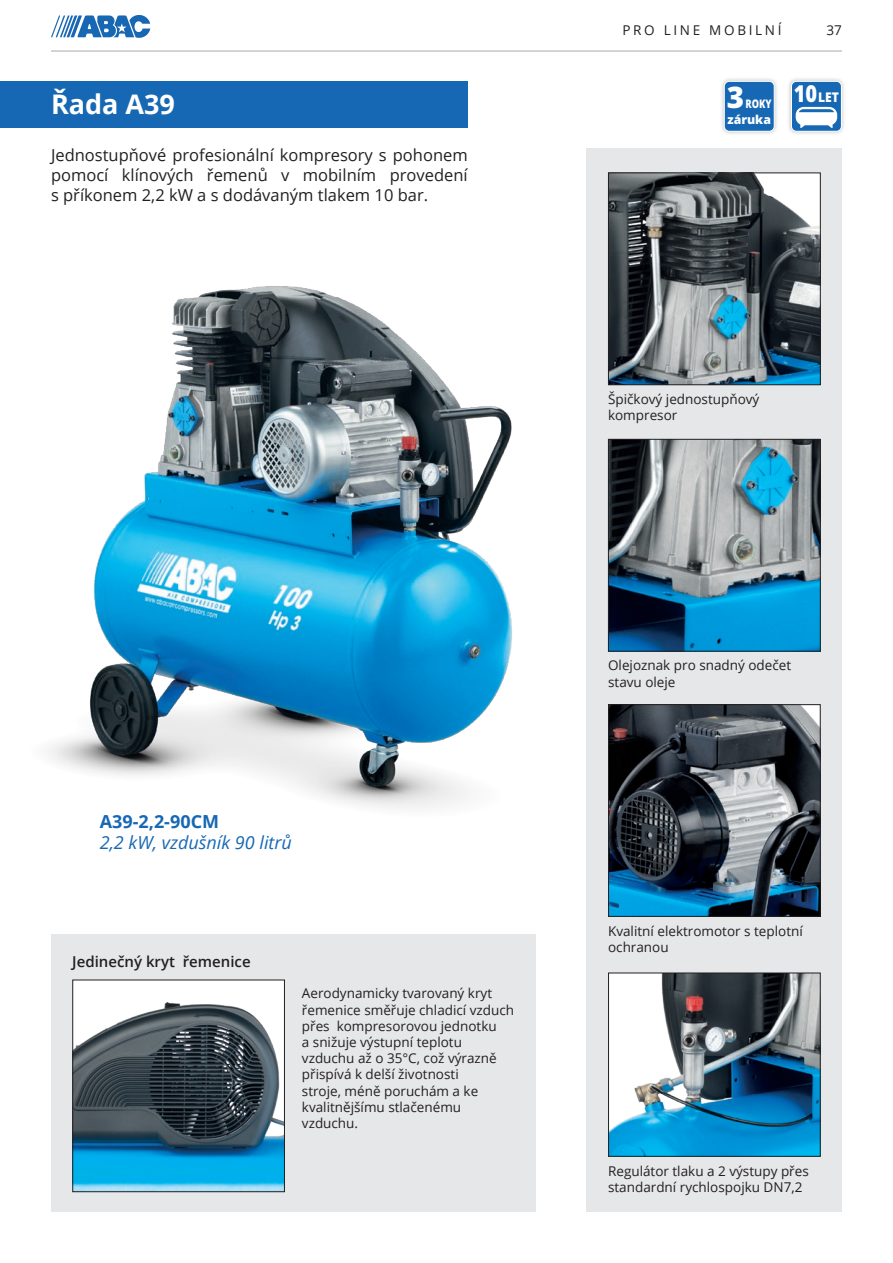
<style>
.page{position:relative;width:893px;height:1263px;background:#fff}
.page>*{position:absolute;margin:0;border:0;box-sizing:border-box;transform-origin:0 0}
.t1{font:800 29.7px "Open Sans";color:#fff}
.t2{font:700 27px "Open Sans";color:#fff}
.t3{font:italic 18px "Open Sans";color:#1768b4}
.t4{font:700 18px "Open Sans";color:#1768b4}
.t5{font:16.5px/19.8px "Open Sans";color:#231f20;text-align:justify}
.t6{font:600 15px "Open Sans";color:#231f20}
.t7{font:13.5px/16.2px "Open Sans";color:#231f20}
.t8{font:13.5px "Open Sans";letter-spacing:.2em;color:#231f20}
.t9{font:800 13.35px "Open Sans";color:#fff;scale:.91 1}
.t10{font:800 12.3px "Open Sans";color:#fff}
.t11{font:800 11.85px "Open Sans";color:#fff;scale:.78 1}
.s1{font-size:23.4px}
</style>
<div class="page">
<hr style="left:51px;top:51px;width:791px;height:1px;background:#a8a9ad">
<svg style="left:51px;top:15px;width:99px;height:23px"></svg>
<img style="left:48px;top:286px;width:464px;height:522px">
<div style="left:587px;top:149px;width:255px;height:1063px;background:#e6e7e9"></div>
<img style="left:610px;top:706px;width:209px;height:209px">
<div style="left:608px;top:704px;width:213px;height:213px;border:1px solid #231f20"></div>
<img style="left:610px;top:975px;width:209px;height:180px">
<div style="left:608px;top:973px;width:213px;height:184px;border:1px solid #231f20"></div>
<img style="left:610px;top:174px;width:209px;height:209px">
<div style="left:608px;top:172px;width:213px;height:213px;border:1px solid #231f20"></div>
<img style="left:610px;top:441px;width:209px;height:208px">
<div style="left:608px;top:439px;width:213px;height:212px;border:1px solid #231f20"></div>
<div style="left:0;top:81px;width:468px;height:46px;background:#1768b4"></div>
<div style="left:51px;top:934px;width:485px;height:278px;background:#e6e7e9"></div>
<img style="left:74px;top:982px;width:209px;height:208px">
<div style="left:72px;top:980px;width:213px;height:212px;border:1px solid #231f20"></div>
<div style="left:787px;top:77px;width:59px;height:59px;background:#231f20;opacity:.29"></div>
<svg style="left:791px;top:81px;width:51px;height:51px"></svg>
<div style="left:720px;top:77px;width:59px;height:59px;background:#231f20;opacity:.29"></div>
<svg style="left:724px;top:81px;width:51px;height:51px;background:#2a74b9"></svg>
<h2 class="t2" style="left:51px;top:86px;width:126px">Řada A39</h2>
<p class="t5" style="left:51px;top:145px;width:418px">Jednostupňové profesionální kompresory s pohonem pomocí klínových řemenů v mobilním provedení s příkonem 2,2 kW a s dodávaným tlakem 10 bar.</p>
<h3 class="t4" style="left:100px;top:808px;width:121px">A39-2,2-90CM</h3>
<h3 class="t3" style="left:100px;top:830px;width:194px">2,2 kW, vzdušník 90 litrů</h3>
<p class="t6" style="left:72px;top:951px;width:180px">Jedinečný kryt řemenice</p>
<p class="t7" style="left:302px;top:985px;width:214px">Aerodynamicky tvarovaný kryt řemenice směřuje chladicí vzduch přes kompresorovou jednotku<br>a snižuje výstupní teplotu vzduchu až o 35°C, což výrazně přispívá k delší životnosti<br>stroje, méně poruchám a ke kvalitnějšímu stlačenému vzduchu.</p>
<p class="t8" style="left:622px;top:21px;width:161px">PRO LINE MOBILNÍ</p>
<p class="t7" style="left:826px;top:22px;width:17px">37</p>
<h1 class="t1" style="left:727px;top:75px;width:19px">3</h1>
<p class="t11" style="left:745px;top:95px;width:35px">ROKY</p>
<p class="t10" style="left:727px;top:110px;width:45px">záruka</p>
<p class="t9" style="left:794px;top:87px;width:51px"><span class="s1">10</span>LET</p>
<p class="t7" style="left:608px;top:391px;width:153px">Špičkový jednostupňový kompresor</p>
<p class="t7" style="left:608px;top:657px;width:185px">Olejoznak pro snadný odečet stavu oleje</p>
<p class="t7" style="left:608px;top:922px;width:196px">Kvalitní elektromotor s teplotní ochranou</p>
<p class="t7" style="left:608px;top:1162px;width:202px">Regulátor tlaku a 2 výstupy přes standardní rychlospojku DN7,2</p>
</div>
